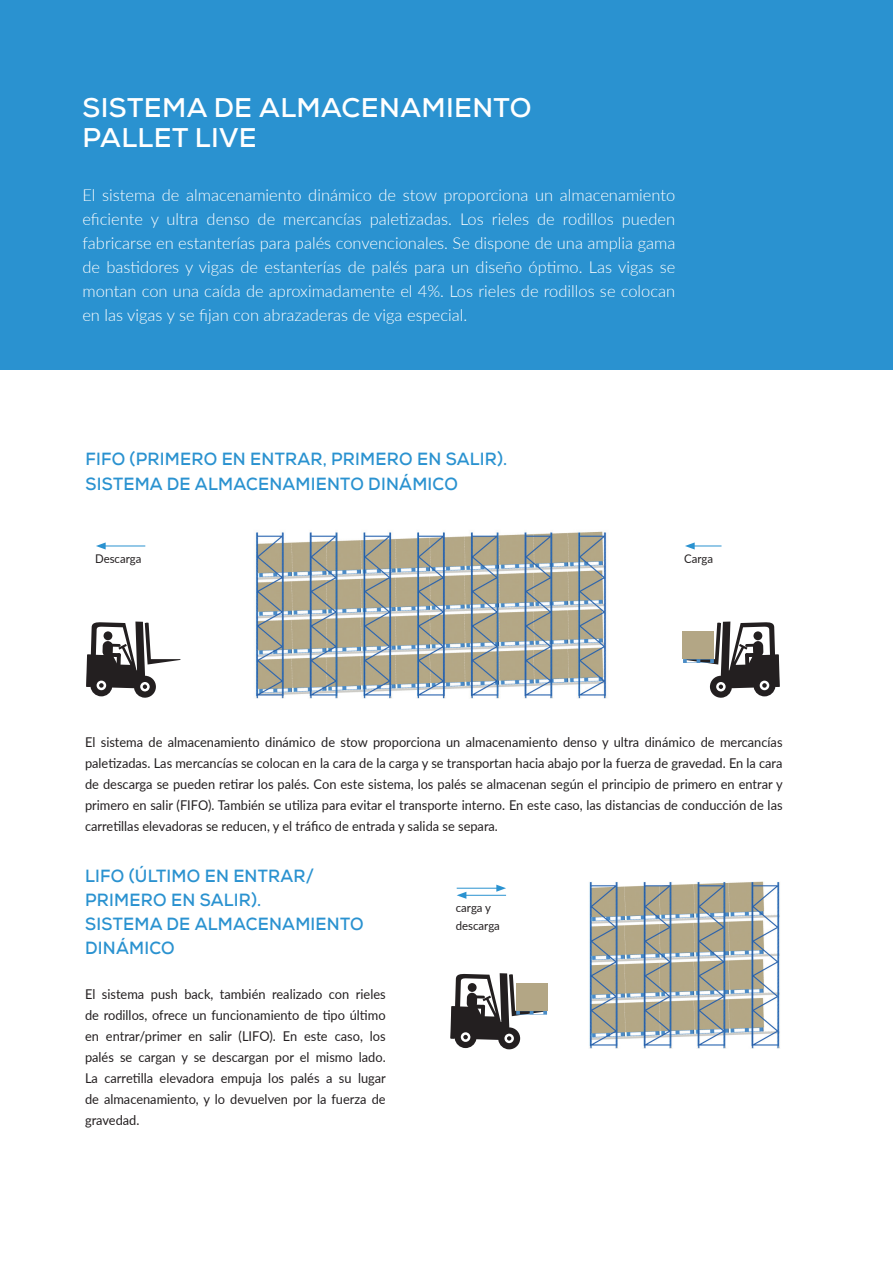
<style>
.page{position:relative;width:893px;height:1263px;background:#fff}
.page>*{position:absolute;margin:0;border:0;box-sizing:border-box;transform-origin:0 0}
.t1{font:700 27px/30px "Nexa";letter-spacing:.015em;color:#fff}
.t2{font:700 17.7px/24px "Nexa";letter-spacing:.015em;color:#2a92d0;scale:.95 1}
.t3{font:300 16.5px/24px "Lato";color:#fff;text-align:justify}
.t4{font:13.5px/21px "Lato";color:#231f20;text-align:justify;scale:.95 1}
.t5{font:12px/18px "Lato";color:#231f20;scale:.95 1}
</style>
<div class="page">
<div style="left:0;top:0;width:893px;height:370px;background:#2a92d0"></div>
<img style="left:255px;top:531px;width:352px;height:168px">
<img style="left:589px;top:881px;width:191px;height:168px">
<svg style="left:685px;top:621px;width:95px;height:77px"></svg>
<svg style="left:683px;top:659px;width:31px;height:4px"></svg>
<div style="left:683px;top:632px;width:31px;height:27px;background:#b3a685"></div>
<svg style="left:450px;top:973px;width:71px;height:76px"></svg>
<svg style="left:516px;top:1011px;width:31px;height:4px"></svg>
<div style="left:516px;top:983px;width:31px;height:28px;background:#b3a685"></div>
<svg style="left:86px;top:621px;width:94px;height:77px"></svg>
<div style="left:103px;top:631px;width:9px;height:9px;background:#231f20;border-radius:50%"></div>
<div style="left:102px;top:641px;width:11px;height:16px;background:#231f20;border-radius:5px"></div>
<hr style="left:107px;top:644px;width:14px;height:3px;background:#231f20">
<hr style="left:107px;top:653px;width:14px;height:4px;background:#231f20;border-radius:2px">
<svg style="left:117px;top:653px;width:4px;height:14px"></svg>
<hr style="left:103px;top:545px;width:42px;height:1px;background:#2a92d0">
<svg style="left:96px;top:542px;width:10px;height:7px"></svg>
<hr style="left:464px;top:895px;width:42px;height:1px;background:#2a92d0">
<svg style="left:457px;top:892px;width:9px;height:7px"></svg>
<hr style="left:457px;top:888px;width:42px;height:1px;background:#2a92d0">
<svg style="left:496px;top:885px;width:10px;height:7px"></svg>
<svg style="left:685px;top:542px;width:36px;height:7px"></svg>
<h1 class="t1" style="left:83px;top:92px;width:450px">SISTEMA DE ALMACENAMIENTO<br>PALLET LIVE</h1>
<p class="t3" style="left:82px;top:182px;width:594px">El sistema de almacenamiento dinámico de stow proporciona un almacenamiento eficiente y ultra denso de mercancías paletizadas. Los rieles de rodillos pueden fabricarse en estanterías para palés convencionales. Se dispone de una amplia gama de bastidores y vigas de estanterías de palés para un diseño óptimo. Las vigas se montan con una caída de aproximadamente el 4%. Los rieles de rodillos se colocan en las vigas y se fijan con abrazaderas de viga especial.</p>
<h2 class="t2" style="left:85px;top:447px;width:445px;line-height:24.5px">FIFO (PRIMERO EN ENTRAR, PRIMERO EN SALIR).<br>SISTEMA DE ALMACENAMIENTO DINÁMICO</h2>
<p class="t5" style="left:95px;top:549px;width:50px">Descarga</p>
<p class="t5" style="left:684px;top:549px;width:32px">Carga</p>
<p class="t4" style="left:85px;top:731px;width:736px">El sistema de almacenamiento dinámico de stow proporciona un almacenamiento denso y ultra dinámico de mercancías paletizadas. Las mercancías se colocan en la cara de la carga y se transportan hacia abajo por la fuerza de gravedad. En la cara de descarga se pueden retirar los palés. Con este sistema, los palés se almacenan según el principio de primero en entrar y primero en salir (FIFO). También se utiliza para evitar el transporte interno. En este caso, las distancias de conducción de las carretillas elevadoras se reducen, y el tráfico de entrada y salida se separa.</p>
<h2 class="t2" style="left:85px;top:864px;width:295px">LIFO (ÚLTIMO EN ENTRAR/<br>PRIMERO EN SALIR).<br>SISTEMA DE ALMACENAMIENTO<br>DINÁMICO</h2>
<p class="t4" style="left:85px;top:983px;width:318px">El sistema push back, también realizado con rieles de rodillos, ofrece un funcionamiento de tipo último en entrar/primer en salir (LIFO). En este caso, los palés se cargan y se descargan por el mismo lado.<br>La carretilla elevadora empuja los palés a su lugar de almacenamiento, y lo devuelven por la fuerza de gravedad.</p>
<p class="t5" style="left:456px;top:898px;width:48px">carga y descarga</p>
</div>
